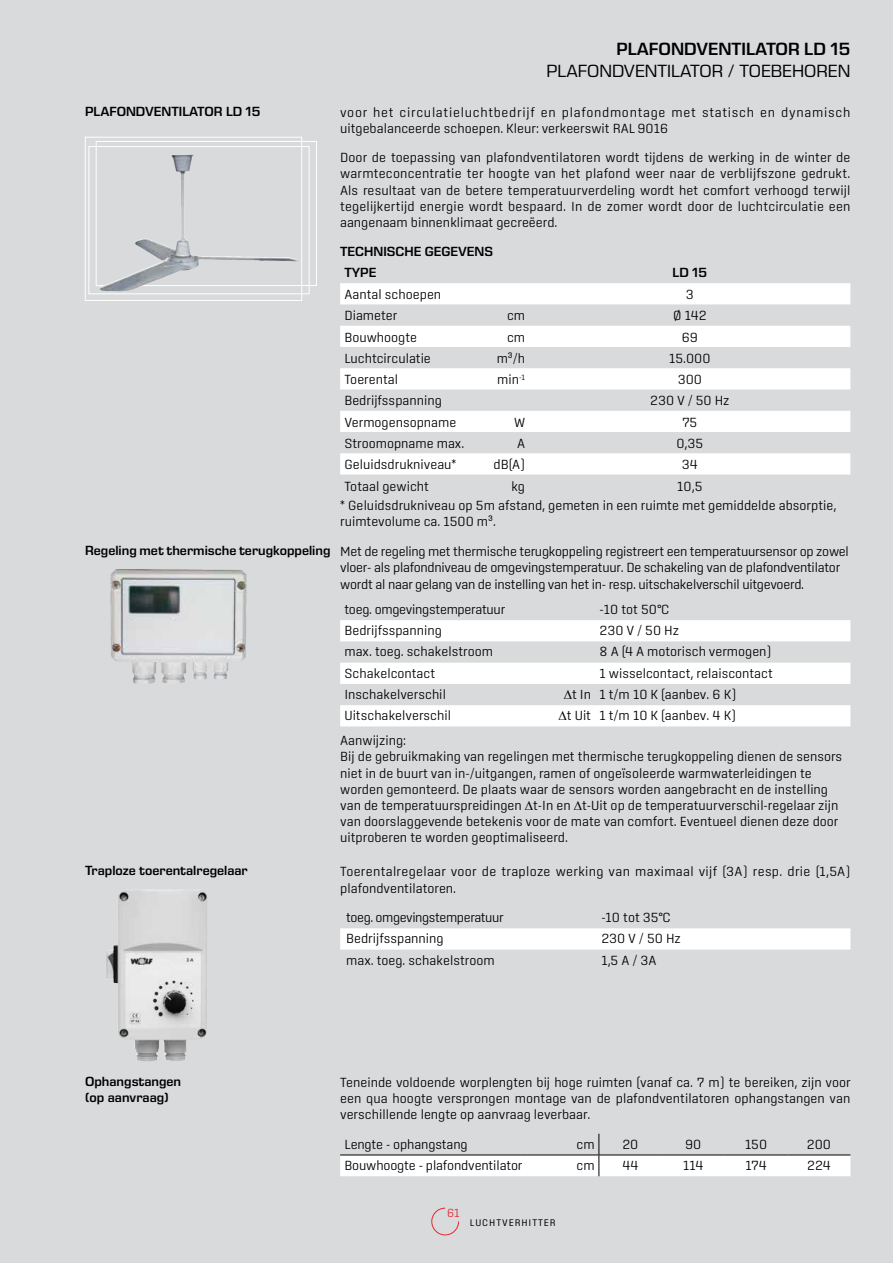
<style>
.page{position:relative;width:893px;height:1263px;background:#d9dadb}
.page>*{position:absolute;margin:0;border:0;box-sizing:border-box;transform-origin:0 0}
.t1{font:18px "Eurostile Next LT Pro";color:#000}
.t2{font:600 18px "Eurostile Next LT Pro";color:#000}
.t3{font:300 13.5px/16.2px "Center";color:#000;text-align:justify}
.t4{font:300 13.5px/16.2px "Center";letter-spacing:-.02em;color:#000}
.t5{font:300 13.5px/16.2px "Center";letter-spacing:.05em;color:#000}
.t6{font:600 13.5px/21.3px "Eurostile Next LT Pro";color:#000}
.t7{font:300 13.5px/16.2px "Center";letter-spacing:.02em;color:#000}
.t8{font:300 13.5px "Center";letter-spacing:-.03em;color:#000}
.t9{font:300 12px "Center";color:#e42934}
.t10{font:9.75px "Center";letter-spacing:.095em;color:#000}
.s1{font-family:"Eurostile Next LT Pro";font-weight:600}
</style>
<div class="page">
<svg style="left:431px;top:1207px;width:28px;height:29px"></svg>
<svg style="left:340px;top:283px;width:510px;height:191px;fill:#fff"></svg>
<img style="left:111px;top:569px;width:136px;height:115px">
<svg style="left:340px;top:620px;width:510px;height:106px;fill:#fff"></svg>
<img style="left:106px;top:889px;width:101px;height:172px">
<div style="left:340px;top:928px;width:510px;height:21px;background:#fff"></div>
<svg style="left:340px;top:1134px;width:510px;height:42px"></svg>
<hr style="left:662px;top:1154px;width:63px;height:1px;background:#000">
<hr style="left:725px;top:1154px;width:63px;height:1px;background:#000">
<hr style="left:788px;top:1154px;width:62px;height:1px;background:#000">
<div style="left:88px;top:146px;width:221px;height:148px;border:1px solid #fff"></div>
<div style="left:96px;top:141px;width:221px;height:145px;border:1px solid #fff"></div>
<div style="left:85px;top:137px;width:217px;height:164px;border:1px solid #fff"></div>
<img style="left:99px;top:155px;width:200px;height:136px">
<h1 class="t2" style="left:616px;top:39px;width:235px">PLAFONDVENTILATOR LD 15</h1>
<h1 class="t1" style="left:546px;top:61px;width:305px">PLAFONDVENTILATOR / TOEBEHOREN</h1>
<p class="t6" style="left:85px;top:101px;width:177px">PLAFONDVENTILATOR LD 15</p>
<p class="t5" style="left:340px;top:104px;width:512px">voor het circulatieluchtbedrijf en plafondmontage met statisch en dynamisch uitgebalanceerde schoepen. Kleur: verkeerswit RAL 9016</p>
<p class="t3" style="left:340px;top:149px;width:512px">Door de toepassing van plafondventilatoren wordt tijdens de werking in de winter de warmteconcentratie ter hoogte van het plafond weer naar de verblijfszone gedrukt.<br>Als resultaat van de betere temperatuurverdeling wordt het comfort verhoogd terwijl tegelijkertijd energie wordt bespaard. In de zomer wordt door de luchtcirculatie een aangenaam binnenklimaat gecreëerd.</p>
<p class="t6" style="left:344px;top:241px;width:150px;text-indent:-4px">TECHNISCHE GEGEVENS<br>TYPE</p>
<p class="t6" style="left:673px;top:262px;width:36px">LD 15</p>
<p class="t3" style="left:344px;top:286px;width:98px">Aantal schoepen</p>
<p class="t3" style="left:686px;top:286px;width:9px">3</p>
<p class="t3" style="left:344px;top:307px;width:54px">Diameter</p>
<p class="t3" style="left:507px;top:307px;width:20px">cm</p>
<p class="t3" style="left:673px;top:307px;width:35px">Ø 142</p>
<p class="t3" style="left:344px;top:329px;width:74px">Bouwhoogte</p>
<p class="t3" style="left:507px;top:329px;width:20px">cm</p>
<p class="t3" style="left:682px;top:329px;width:18px">69</p>
<p class="t3" style="left:344px;top:350px;width:88px">Luchtcirculatie</p>
<p class="t3" style="left:497px;top:350px;width:30px">m³/h</p>
<p class="t3" style="left:669px;top:350px;width:43px">15.000</p>
<p class="t3" style="left:344px;top:371px;width:55px">Toerental</p>
<p class="t3" style="left:497px;top:371px;width:30px">min<sup>-1</sup></p>
<p class="t3" style="left:678px;top:371px;width:26px">300</p>
<p class="t3" style="left:344px;top:393px;width:99px">Bedrijfsspanning</p>
<p class="t3" style="left:650px;top:393px;width:81px">230 V / 50 Hz</p>
<p class="t3" style="left:344px;top:414px;width:114px">Vermogensopname</p>
<p class="t3" style="left:514px;top:414px;width:13px">W</p>
<p class="t3" style="left:682px;top:414px;width:17px">75</p>
<p class="t3" style="left:344px;top:435px;width:121px">Stroomopname max.</p>
<p class="t3" style="left:517px;top:435px;width:10px">A</p>
<p class="t3" style="left:676px;top:435px;width:28px">0,35</p>
<p class="t3" style="left:344px;top:456px;width:114px">Geluidsdrukniveau*</p>
<p class="t3" style="left:494px;top:456px;width:33px">dB(A)</p>
<p class="t3" style="left:682px;top:456px;width:17px">34</p>
<p class="t3" style="left:344px;top:478px;width:86px">Totaal gewicht</p>
<p class="t3" style="left:511px;top:478px;width:15px">kg</p>
<p class="t3" style="left:340px;top:476px;width:498px;line-height:19.8px;text-indent:337px">10,5<br>* Geluidsdrukniveau op 5m afstand, gemeten in een ruimte met gemiddelde absorptie,</p>
<p class="t3" style="left:340px;top:514px;width:157px">ruimtevolume ca. 1500 m³.</p>
<p class="t4" style="left:340px;top:543px;width:510px;text-indent:-255px"><span class="s1">Regeling met thermische terugkoppeling</span> Met de regeling met thermische terugkoppeling registreert een temperatuursensor op zowel vloer- als plafondniveau de omgevingstemperatuur. De schakeling van de plafondventilator wordt al naar gelang van de instelling van het in- resp. uitschakelverschil uitgevoerd.</p>
<p class="t4" style="left:344px;top:601px;width:162px">toeg. omgevingstemperatuur</p>
<p class="t3" style="left:600px;top:601px;width:71px">-10 tot 50°C</p>
<p class="t3" style="left:344px;top:622px;width:99px">Bedrijfsspanning</p>
<p class="t3" style="left:600px;top:622px;width:81px">230 V / 50 Hz</p>
<p class="t3" style="left:344px;top:643px;width:150px">max. toeg. schakelstroom</p>
<p class="t3" style="left:600px;top:643px;width:173px">8 A (4 A motorisch vermogen)</p>
<p class="t3" style="left:344px;top:665px;width:92px">Schakelcontact</p>
<p class="t3" style="left:600px;top:665px;width:175px">1 wisselcontact, relaiscontact</p>
<p class="t3" style="left:344px;top:686px;width:103px">Inschakelverschil</p>
<p class="t3" style="left:564px;top:686px;width:174px">∆t In 1 t/m 10 K (aanbev. 6 K)</p>
<p class="t3" style="left:344px;top:707px;width:108px">Uitschakelverschil</p>
<p class="t3" style="left:559px;top:707px;width:179px">∆t Uit 1 t/m 10 K (aanbev. 4 K)</p>
<p class="t3" style="left:340px;top:732px;width:504px;text-align:left">Aanwijzing:<br>Bij de gebruikmaking van regelingen met thermische terugkoppeling dienen de sensors niet in de buurt van in-/uitgangen, ramen of ongeïsoleerde warmwaterleidingen te worden gemonteerd. De plaats waar de sensors worden aangebracht en de instelling van de temperatuurspreidingen ∆t-In en ∆t-Uit op de temperatuurverschil-regelaar zijn van doorslaggevende betekenis voor de mate van comfort. Eventueel dienen deze door uitproberen te worden geoptimaliseerd.</p>
<p class="t6" style="left:85px;top:860px;width:164px">Traploze toerentalregelaar</p>
<p class="t7" style="left:340px;top:863px;width:512px">Toerentalregelaar voor de traploze werking van maximaal vijf (3A) resp. drie (1,5A) plafondventilatoren.</p>
<p class="t8" style="left:346px;top:910px;width:159px">toeg. omgevingstemperatuur</p>
<p class="t3" style="left:601px;top:909px;width:71px">-10 tot 35°C</p>
<p class="t3" style="left:346px;top:930px;width:99px">Bedrijfsspanning</p>
<p class="t3" style="left:601px;top:930px;width:81px">230 V / 50 Hz</p>
<p class="t3" style="left:346px;top:952px;width:150px">max. toeg. schakelstroom</p>
<p class="t3" style="left:601px;top:952px;width:57px">1,5 A / 3A</p>
<p class="t6" style="left:85px;top:1073px;width:98px;line-height:16.2px">Ophangstangen (op aanvraag)</p>
<p class="t3" style="left:340px;top:1074px;width:512px">Teneinde voldoende worplengten bij hoge ruimten (vanaf ca. 7 m) te bereiken, zijn voor een qua hoogte versprongen montage van de plafondventilatoren ophangstangen van verschillende lengte op aanvraag leverbaar.</p>
<p class="t3" style="left:344px;top:1136px;width:125px">Lengte - ophangstang</p>
<p class="t3" style="left:577px;top:1136px;width:20px">cm</p>
<p class="t3" style="left:622px;top:1136px;width:18px">20</p>
<p class="t3" style="left:685px;top:1136px;width:18px">90</p>
<p class="t3" style="left:745px;top:1136px;width:24px">150</p>
<p class="t3" style="left:807px;top:1136px;width:26px">200</p>
<p class="t3" style="left:344px;top:1157px;width:180px">Bouwhoogte - plafondventilator</p>
<p class="t3" style="left:576px;top:1157px;width:20px">cm</p>
<p class="t3" style="left:622px;top:1157px;width:18px">44</p>
<p class="t3" style="left:683px;top:1157px;width:22px">114</p>
<p class="t3" style="left:745px;top:1157px;width:23px">174</p>
<p class="t3" style="left:807px;top:1157px;width:25px">224</p>
<p class="t9" style="left:447px;top:1206px;width:14px">61</p>
<p class="t10" style="left:470px;top:1217px;width:87px">LUCHTVERHITTER</p>
</div>
